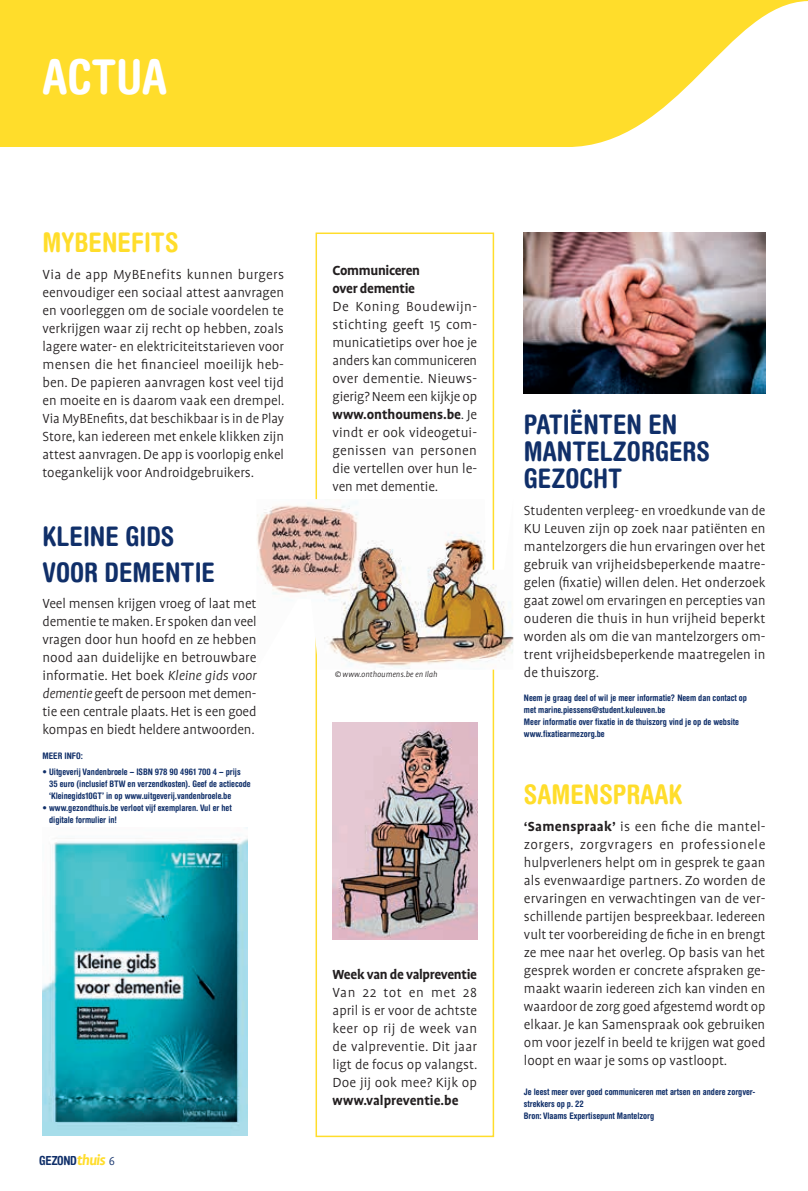
<style>
.page{position:relative;width:808px;height:1191px;background:#fff}
.page>*{position:absolute;margin:0;border:0;box-sizing:border-box;transform-origin:0 0}
.t1{font:700 condensed 48px "Helvetica Rounded LT Std";color:#fff}
.t2{font:700 condensed 27px/27px "Helvetica Rounded LT Std";color:#102f69}
.t3{font:700 condensed 27px "Helvetica Rounded LT Std";color:#ffdd2b}
.t4{font:300 15px/18px "Profile Pro";color:#231f20;text-align:justify}
.t5{font:700 15px/18px "Profile Pro";letter-spacing:-.02em;color:#231f20}
.t6{font:700 15px "Profile Pro";color:#231f20}
.t7{font:700 condensed 12.45px "Helvetica Rounded LT Std";letter-spacing:-.02em;color:#102f69}
.t8{font:700 condensed 9px/12px "Helvetica Rounded LT Std";letter-spacing:-.005em;color:#102f69}
.t9{font:italic 300 9px "Profile Pro";color:#231f20}
.s1{font-weight:700}
.s2{font-style:italic}
.s3{font-family:"Profile Pro";font-style:italic;font-stretch:normal;font-size:16.05px;color:#ffdd2b}
.s4{font-family:"Profile Pro";font-weight:300;font-stretch:normal;font-size:13.2px}
</style>
<div class="page">
<div style="left:315px;top:232px;width:179px;height:905px;border:2px solid #ffdd2b"></div>
<img style="left:257px;top:499px;width:256px;height:170px">
<div style="left:0;top:0;width:808px;height:146px;background:#ffdd2b"></div>
<svg style="left:566px;top:1px;width:242px;height:146px"></svg>
<img style="left:43px;top:827px;width:204px;height:308px">
<img style="left:524px;top:232px;width:241px;height:161px">
<img style="left:332px;top:723px;width:145px;height:216px">
<h1 class="t1" style="left:43px;top:47px;width:126px">ACTUA</h1>
<h2 class="t3" style="left:43px;top:226px;width:137px">MYBENEFITS</h2>
<p class="t4" style="left:43px;top:266px;width:243px">Via de app MyBEnefits kunnen burgers eenvoudiger een sociaal attest aanvragen en voorleggen om de sociale voordelen te verkrijgen waar zij recht op hebben, zoals lagere water- en elektriciteitstarieven voor mensen die het financieel moeilijk heb&shy;ben. De papieren aanvragen kost veel tijd en moeite en is daarom vaak een drempel.<br>Via MyBEnefits, dat beschikbaar is in de Play Store, kan iedereen met enkele klikken zijn attest aanvragen. De app is voorlopig enkel toegankelijk voor Androidgebruikers.</p>
<p class="t5" style="left:332px;top:262px;width:89px">Communiceren over dementie</p>
<p class="t4" style="left:332px;top:298px;width:146px">De Koning Boudewijn&shy;stichting geeft 15 com&shy;municatietips over hoe je anders kan communiceren over dementie. Nieuws&shy;gierig? Neem een kijkje op <span class="s1">www.onthoumens.be</span>. Je vindt er ook videogetui&shy;genissen van personen die vertellen over hun le&shy;ven met dementie.</p>
<h2 class="t2" style="left:43px;top:518px;width:174px;line-height:35.5px">KLEINE GIDS<br>VOOR DEMENTIE</h2>
<p class="t4" style="left:43px;top:595px;width:216px">Veel mensen krijgen vroeg of laat met dementie te maken. Er spoken dan veel vragen door hun hoofd en ze hebben nood aan duidelijke en betrouwbare informatie. Het boek <span class="s2">Kleine gids voor dementie</span> geeft de persoon met demen&shy;tie een centrale plaats. Het is een goed kompas en biedt heldere antwoorden.</p>
<p class="t8" style="left:43px;top:749px;width:42px">MEER INFO:</p>
<p class="t8" style="left:49px;top:766px;width:203px;text-indent:-7px">• Uitgeverij Vandenbroele – ISBN 978 90 4961 700 4 – prijs<br>35 euro (inclusief BTW en verzendkosten). Geef de actiecode ‘Kleinegids10GT’ in op www.uitgeverij.vandenbroele.be</p>
<p class="t8" style="left:49px;top:802px;width:184px;text-indent:-7px">• www.gezondthuis.be verloot vijf exemplaren. Vul er het digitale formulier in!</p>
<p class="t7" style="left:39px;top:1153px;width:77px">GEZOND<span class="s3">thuis</span> <span class="s4">6</span></p>
<p class="t9" style="left:335px;top:669px;width:104px">© www.onthoumens.be en Ilah</p>
<p class="t5" style="left:332px;top:966px;width:146px">Week van de valpreventie</p>
<p class="t4" style="left:332px;top:984px;width:146px">Van 22 tot en met 28 april is er voor de achtste keer op rij de week van de valpreventie. Dit jaar ligt de focus op valangst.<br>Doe jij ook mee? Kijk op</p>
<p class="t6" style="left:332px;top:1091px;width:128px">www.valpreventie.be</p>
<h2 class="t2" style="left:524px;top:410px;width:188px">PATIËNTEN EN<br>MANTELZORGERS<br>GEZOCHT</h2>
<p class="t4" style="left:524px;top:501px;width:243px">Studenten verpleeg- en vroedkunde van de KU Leuven zijn op zoek naar patiënten en mantelzorgers die hun ervaringen over het gebruik van vrijheidsbeperkende maatre&shy;gelen (fixatie) willen delen. Het onderzoek gaat zowel om ervaringen en percepties van ouderen die thuis in hun vrijheid beperkt worden als om die van mantelzorgers om&shy;trent vrijheidsbeperkende maatregelen in de thuiszorg.</p>
<p class="t8" style="left:524px;top:692px;width:225px">Neem je graag deel of wil je meer informatie? Neem dan contact op met marine.piessens@student.kuleuven.be<br>Meer informatie over fixatie in de thuiszorg vind je op de website www.fixatiearmezorg.be</p>
<h2 class="t3" style="left:524px;top:778px;width:160px">SAMENSPRAAK</h2>
<p class="t4" style="left:524px;top:818px;width:243px"><span class="s1">‘Samenspraak’</span> is een fiche die mantel&shy;zorgers, zorgvragers en professionele hulpverleners helpt om in gesprek te gaan als evenwaardige partners. Zo worden de ervaringen en verwachtingen van de ver&shy;schillende partijen bespreekbaar. Iedereen vult ter voorbereiding de fiche in en brengt ze mee naar het overleg. Op basis van het gesprek worden er concrete afspraken ge&shy;maakt waarin iedereen zich kan vinden en waardoor de zorg goed afgestemd wordt op elkaar. Je kan Samenspraak ook gebruiken om voor jezelf in beeld te krijgen wat goed loopt en waar je soms op vastloopt.</p>
<p class="t8" style="left:524px;top:1085px;width:233px">Je leest meer over goed communiceren met artsen en andere zorgver&shy;strekkers op p. 22<br>Bron: Vlaams Expertisepunt Mantelzorg</p>
</div>
